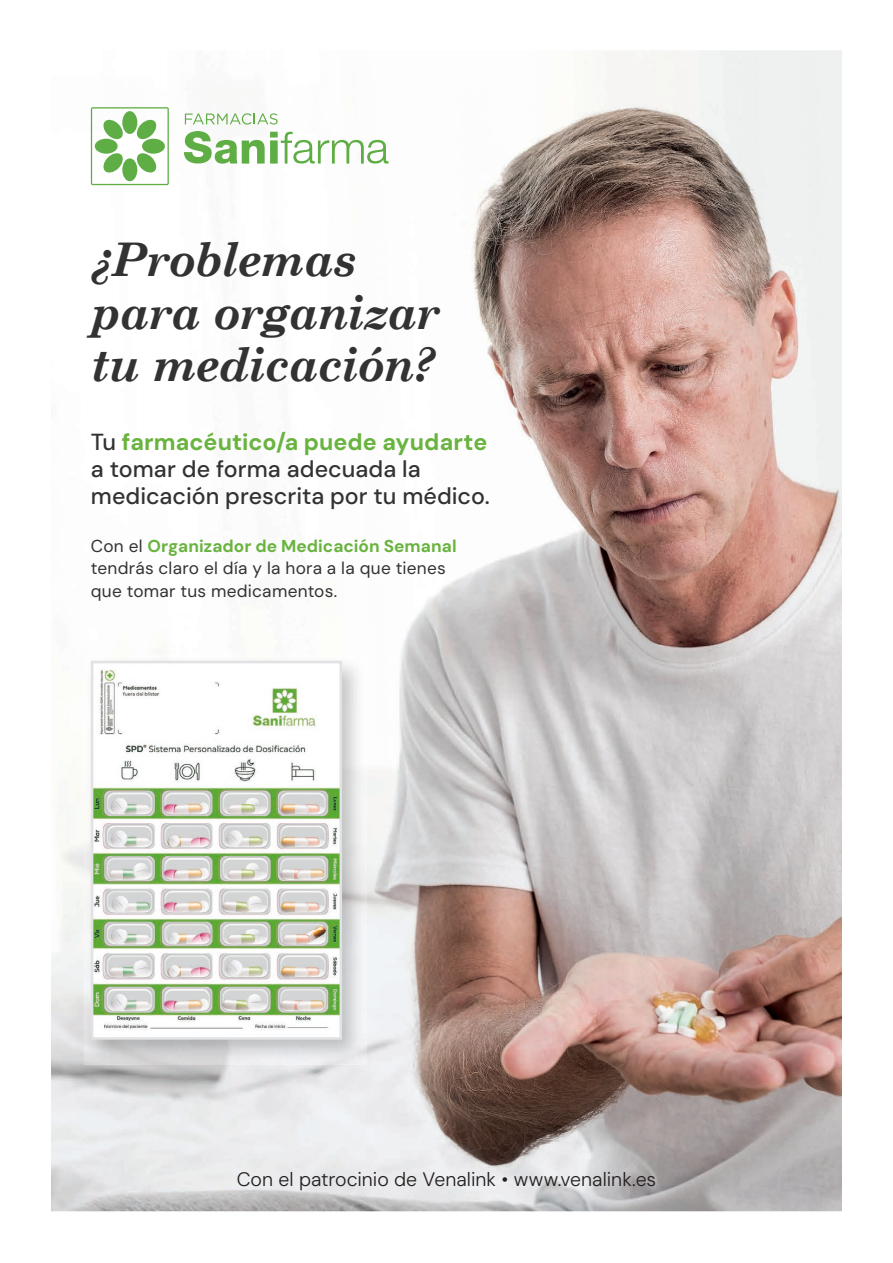
<style>
.page{position:relative;width:893px;height:1263px;background:#fff}
.page>*{position:absolute;margin:0;border:0;box-sizing:border-box;transform-origin:0 0}
.t1{font:italic 700 46.5px/52.5px "Century Schoolbook";letter-spacing:-.03em;color:#333233}
.t2{font:500 23.25px/27px "DM Sans";color:#333233}
.t3{font:300 19.5px "DM Sans";color:#231f20}
.t4{font:17.25px/22.5px "DM Sans";letter-spacing:.015em;color:#333233}
.s1{font-weight:700;color:#69b33f}
</style>
<div class="page">
<img style="left:52px;top:52px;width:789px;height:1158px">
<img style="left:84px;top:654px;width:283px;height:50px">
<img style="left:84px;top:704px;width:47px;height:360px">
<img style="left:320px;top:704px;width:47px;height:360px">
<img style="left:131px;top:1040px;width:189px;height:24px">
<img style="left:95px;top:665px;width:243px;height:371px">
<div style="left:91px;top:661px;width:251px;height:379px;border:3px solid #e1e2e4"></div>
<svg style="left:184px;top:131px;width:204px;height:33px"></svg>
<svg style="left:185px;top:113px;width:93px;height:12px"></svg>
<svg style="left:91px;top:107px;width:78px;height:78px"></svg>
<h1 class="t1" style="left:91px;top:232px;width:350px">¿Problemas para organizar tu medicación?</h1>
<h2 class="t2" style="left:91px;top:428px;width:400px">Tu <span class="s1">farmacéutico/a puede ayudarte </span>a tomar de forma adecuada la medicación prescrita por tu médico.</h2>
<p class="t4" style="left:91px;top:534px;width:367px">Con el <span class="s1">Organizador de Medicación Semanal </span>tendrás claro el día y la hora a la que tienes que tomar tus medicamentos.</p>
<p class="t3" style="left:237px;top:1167px;width:421px">Con el patrocinio de Venalink • www.venalink.es</p>
</div>
